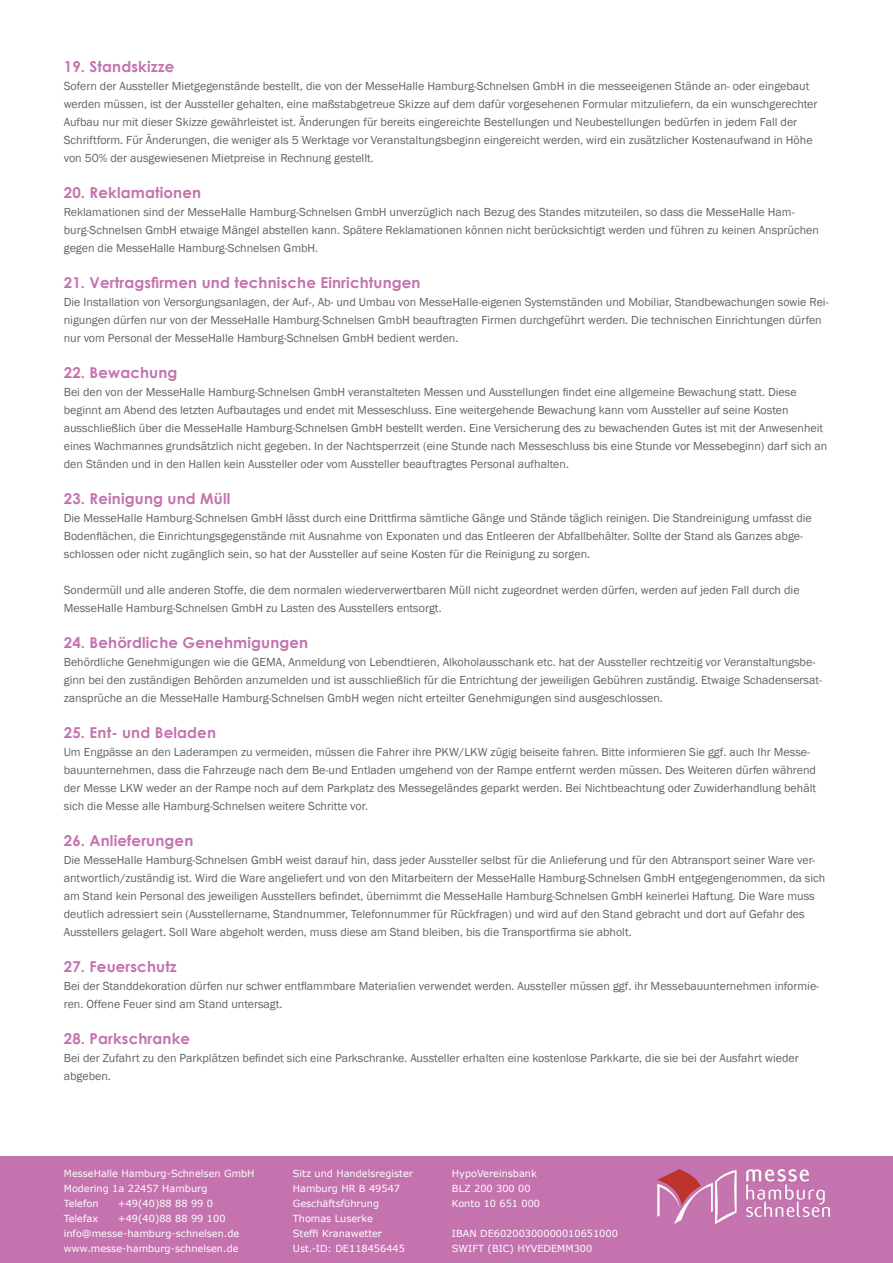
<style>
.page{position:relative;width:893px;height:1263px;background:#fff}
.page>*{position:absolute;margin:0;border:0;box-sizing:border-box;transform-origin:0 0}
.t1{font:700 15px "Century Gothic";letter-spacing:.01em;color:#c473af}
.t2{font:12px/18px "Franklin Gothic";color:#636366}
.t3{font:9.75px/15px "Verdana";color:#fff}
</style>
<div class="page">
<div style="left:0;top:1157px;width:893px;height:106px;background:#c473af"></div>
<img style="left:658px;top:1169px;width:171px;height:55px">
<p class="t1" style="left:64px;top:55px;width:112px">19. Standskizze</p>
<p class="t2" style="left:64px;top:77px;width:755px">Sofern der Aussteller Mietgegenstände bestellt, die von der MesseHalle Hamburg-Schnelsen GmbH in die messeeigenen Stände an- oder eingebaut werden müssen, ist der Aussteller gehalten, eine maßstabgetreue Skizze auf dem dafür vorgesehenen Formular mitzuliefern, da ein wunschgerechter Aufbau nur mit dieser Skizze gewährleistet ist. Änderungen für bereits eingereichte Bestellungen und Neubestellungen bedürfen in jedem Fall der Schriftform. Für Änderungen, die weniger als 5 Werktage vor Veranstaltungsbeginn eingereicht werden, wird ein zusätzlicher Kostenaufwand in Höhe von 50% der ausgewiesenen Mietpreise in Rechnung gestellt.</p>
<p class="t1" style="left:64px;top:181px;width:139px">20. Reklamationen</p>
<p class="t2" style="left:64px;top:203px;width:757px">Reklamationen sind der MesseHalle Hamburg-Schnelsen GmbH unverzüglich nach Bezug des Standes mitzuteilen, so dass die MesseHalle Ham&shy;burg-Schnelsen GmbH etwaige Mängel abstellen kann. Spätere Reklamationen können nicht berücksichtigt werden und führen zu keinen Ansprüchen gegen die MesseHalle Hamburg-Schnelsen GmbH.</p>
<p class="t1" style="left:64px;top:271px;width:358px">21. Vertragsfirmen und technische Einrichtungen</p>
<p class="t2" style="left:64px;top:293px;width:766px">Die Installation von Versorgungsanlagen, der Auf-, Ab- und Umbau von MesseHalle-eigenen Systemständen und Mobiliar, Standbewachungen sowie Rei&shy;nigungen dürfen nur von der MesseHalle Hamburg-Schnelsen GmbH beauftragten Firmen durchgeführt werden. Die technischen Einrichtungen dürfen nur vom Personal der MesseHalle Hamburg-Schnelsen GmbH bedient werden.</p>
<p class="t1" style="left:64px;top:361px;width:115px">22. Bewachung</p>
<p class="t2" style="left:64px;top:383px;width:765px">Bei den von der MesseHalle Hamburg-Schnelsen GmbH veranstalteten Messen und Ausstellungen findet eine allgemeine Bewachung statt. Diese beginnt am Abend des letzten Aufbautages und endet mit Messeschluss. Eine weitergehende Bewachung kann vom Aussteller auf seine Kosten ausschließlich über die MesseHalle Hamburg-Schnelsen GmbH bestellt werden. Eine Versicherung des zu bewachenden Gutes ist mit der Anwesenheit eines Wachmannes grundsätzlich nicht gegeben. In der Nachtsperrzeit (eine Stunde nach Messeschluss bis eine Stunde vor Messebeginn) darf sich an den Ständen und in den Hallen kein Aussteller oder vom Aussteller beauftragtes Personal aufhalten.</p>
<p class="t1" style="left:64px;top:487px;width:168px">23. Reinigung und Müll</p>
<p class="t2" style="left:64px;top:509px;width:750px">Die MesseHalle Hamburg-Schnelsen GmbH lässt durch eine Drittfirma sämtliche Gänge und Stände täglich reinigen. Die Standreinigung umfasst die<br>Bodenflächen, die Einrichtungsgegenstände mit Ausnahme von Exponaten und das Entleeren der Abfallbehälter. Sollte der Stand als Ganzes abge&shy;schlossen oder nicht zugänglich sein, so hat der Aussteller auf seine Kosten für die Reinigung zu sorgen.</p>
<p class="t2" style="left:64px;top:581px;width:737px">Sondermüll und alle anderen Stoffe, die dem normalen wiederverwertbaren Müll nicht zugeordnet werden dürfen, werden auf jeden Fall durch die<br>MesseHalle Hamburg-Schnelsen GmbH zu Lasten des Ausstellers entsorgt.</p>
<p class="t1" style="left:64px;top:631px;width:246px">24. Behördliche Genehmigungen</p>
<p class="t2" style="left:64px;top:653px;width:760px">Behördliche Genehmigungen wie die GEMA, Anmeldung von Lebendtieren, Alkoholausschank etc. hat der Aussteller rechtzeitig vor Veranstaltungsbe&shy;ginn bei den zuständigen Behörden anzumelden und ist ausschließlich für die Entrichtung der jeweiligen Gebühren zuständig. Etwaige Schadensersat&shy;zansprüche an die MesseHalle Hamburg-Schnelsen GmbH wegen nicht erteilter Genehmigungen sind ausgeschlossen.</p>
<p class="t1" style="left:64px;top:721px;width:154px">25. Ent- und Beladen</p>
<p class="t2" style="left:64px;top:743px;width:754px">Um Engpässe an den Laderampen zu vermeiden, müssen die Fahrer ihre PKW/LKW zügig beiseite fahren. Bitte informieren Sie ggf. auch Ihr Messe&shy;bauunternehmen, dass die Fahrzeuge nach dem Be-und Entladen umgehend von der Rampe entfernt werden müssen. Des Weiteren dürfen während der Messe LKW weder an der Rampe noch auf dem Parkplatz des Messegeländes geparkt werden. Bei Nichtbeachtung oder Zuwiderhandlung behält sich die Messe alle Hamburg-Schnelsen weitere Schritte vor.</p>
<p class="t1" style="left:64px;top:829px;width:131px">26. Anlieferungen</p>
<p class="t2" style="left:64px;top:851px;width:763px">Die MesseHalle Hamburg-Schnelsen GmbH weist darauf hin, dass jeder Aussteller selbst für die Anlieferung und für den Abtransport seiner Ware ver&shy;antwortlich/zuständig ist. Wird die Ware angeliefert und von den Mitarbeitern der MesseHalle Hamburg-Schnelsen GmbH entgegengenommen, da sich am Stand kein Personal des jeweiligen Ausstellers befindet, übernimmt die MesseHalle Hamburg-Schnelsen GmbH keinerlei Haftung. Die Ware muss deutlich adressiert sein (Ausstellername, Standnummer, Telefonnummer für Rückfragen) und wird auf den Stand gebracht und dort auf Gefahr des Ausstellers gelagert. Soll Ware abgeholt werden, muss diese am Stand bleiben, bis die Transportfirma sie abholt.</p>
<p class="t1" style="left:64px;top:955px;width:115px">27. Feuerschutz</p>
<p class="t2" style="left:64px;top:977px;width:757px">Bei der Standdekoration dürfen nur schwer entflammbare Materialien verwendet werden. Aussteller müssen ggf. ihr Messebauunternehmen informie&shy;ren. Offene Feuer sind am Stand untersagt.</p>
<p class="t1" style="left:64px;top:1027px;width:128px">28. Parkschranke</p>
<p class="t2" style="left:64px;top:1049px;width:736px">Bei der Zufahrt zu den Parkplätzen befindet sich eine Parkschranke. Aussteller erhalten eine kostenlose Parkkarte, die sie bei der Ausfahrt wieder abgeben.</p>
<p class="t3" style="left:64px;top:1166px;width:192px">MesseHalle Hamburg-Schnelsen GmbH<br>Modering 1a 22457 Hamburg<br>Telefon</p>
<p class="t3" style="left:118px;top:1196px;width:97px">+49(40)88 88 99 0</p>
<p class="t3" style="left:64px;top:1211px;width:36px">Telefax</p>
<p class="t3" style="left:64px;top:1211px;width:177px;text-indent:54px">+49(40)88 88 99 100 info@messe-hamburg-schnelsen.de www.messe-hamburg-schnelsen.de</p>
<p class="t3" style="left:293px;top:1166px;width:122px">Sitz und Handelsregister<br>Hamburg HR B 49547<br>Geschäftsführung<br>Thomas Luserke<br>Steffi Kranawetter<br>Ust.-ID: DE118456445</p>
<p class="t3" style="left:452px;top:1166px;width:90px">HypoVereinsbank<br>BLZ 200 300 00<br>Konto 10 651 000</p>
<p class="t3" style="left:452px;top:1226px;width:167px">IBAN DE60200300000010651000<br>SWIFT (BIC) HYVEDEMM300</p>
</div>
